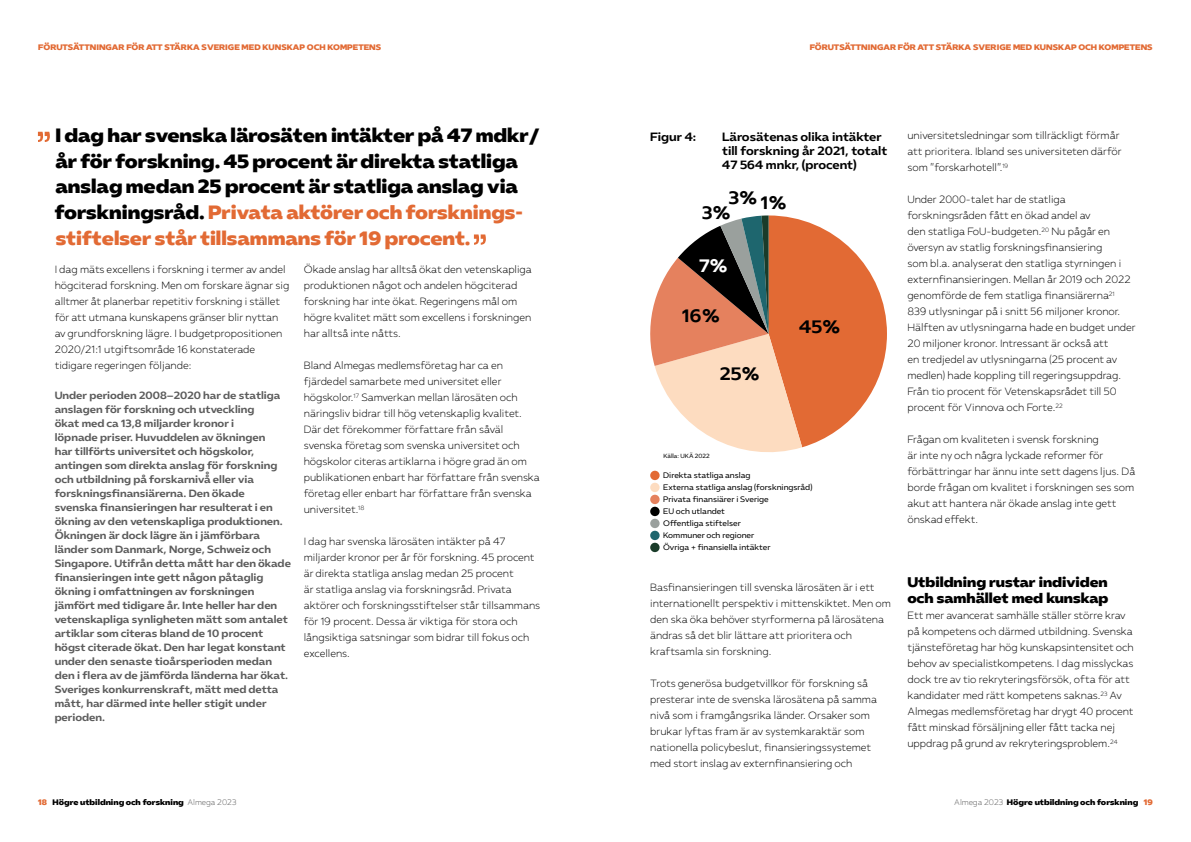
<style>
.page{position:relative;width:1191px;height:842px;background:#fff}
.page>*{position:absolute;margin:0;border:0;box-sizing:border-box;transform-origin:0 0}
.t1{font:19.3px/25.7px "Almega Sans Display";color:#000}
.t2{font:700 18px "Almega Sans";color:#000}
.t3{font:700 18px "Almega Sans";color:#fff}
.t4{font:14px/16px "Almega Sans Display";color:#000}
.t5{font:700 12px/14.4px "Almega Sans";color:#000}
.t6{font:300 10.5px/16px "Almega Sans";color:#000}
.t7{font:700 10.5px/14px "Almega Sans";color:#5c5c5c}
.t8{font:8px/12px "Almega Sans";color:#000}
.t9{font:8px "Almega Sans Display";color:#e26a34}
.t10{font:8px "Almega Sans Display";color:#000}
.t11{font:6px "Almega Sans";color:#000}
.s1{color:#e26a34}
.s2{font-family:"Almega Sans";font-weight:300;color:#5c5c5c}
</style>
<div class="page">
<svg style="left:38px;top:132px;width:12px;height:10px"></svg>
<svg style="left:474px;top:234px;width:12px;height:11px"></svg>
<svg style="left:650px;top:215px;width:237px;height:237px"></svg>
<div style="left:651px;top:471px;width:8px;height:8px;background:#e26a34;border-radius:50%"></div>
<div style="left:650px;top:471px;width:9px;height:9px;border:2px solid #e26a34;border-radius:50%"></div>
<div style="left:651px;top:483px;width:8px;height:8px;background:#fddcc0;border-radius:50%"></div>
<div style="left:650px;top:483px;width:9px;height:9px;border:2px solid #fddcc0;border-radius:50%"></div>
<div style="left:651px;top:495px;width:8px;height:8px;background:#e5815e;border-radius:50%"></div>
<div style="left:650px;top:495px;width:9px;height:9px;border:2px solid #e5815e;border-radius:50%"></div>
<div style="left:651px;top:507px;width:8px;height:8px;background:#000;border-radius:50%"></div>
<div style="left:650px;top:507px;width:9px;height:9px;border:2px solid #000;border-radius:50%"></div>
<div style="left:651px;top:519px;width:8px;height:8px;background:#9aa09d;border-radius:50%"></div>
<div style="left:650px;top:519px;width:9px;height:9px;border:2px solid #9aa09d;border-radius:50%"></div>
<div style="left:651px;top:531px;width:8px;height:8px;background:#1e666e;border-radius:50%"></div>
<div style="left:650px;top:531px;width:9px;height:9px;border:2px solid #1e666e;border-radius:50%"></div>
<div style="left:651px;top:543px;width:8px;height:8px;background:#1a3c2a;border-radius:50%"></div>
<div style="left:650px;top:543px;width:9px;height:9px;border:2px solid #1a3c2a;border-radius:50%"></div>
<p class="t9" style="left:38px;top:42px;width:344px">FÖRUTSÄTTNINGAR FÖR ATT STÄRKA SVERIGE MED KUNSKAP OCH KOMPETENS</p>
<p class="t9" style="left:809px;top:42px;width:344px">FÖRUTSÄTTNINGAR FÖR ATT STÄRKA SVERIGE MED KUNSKAP OCH KOMPETENS</p>
<p class="t1" style="left:55px;top:123px;width:486px">I dag har svenska lärosäten intäkter på 47 mdkr/ år för forskning. 45 procent är direkta statliga anslag medan 25 procent är statliga anslag via forskningsråd. <span class="s1">Privata aktörer och forsknings&shy;stiftelser står tillsammans för 19 procent.</span></p>
<p class="t5" style="left:650px;top:129px;width:47px">Figur 4:</p>
<p class="t5" style="left:722px;top:129px;width:166px">Lärosätenas olika intäkter till forskning år 2021, totalt<br>47 564 mnkr, (procent)</p>
<h2 class="t2" style="left:728px;top:188px;width:60px">3% 1%</h2>
<h2 class="t2" style="left:702px;top:200px;width:31px">3%</h2>
<p class="t6" style="left:55px;top:261px;width:236px">I dag mäts excellens i forskning i termer av andel högciterad forskning. Men om forskare ägnar sig alltmer åt planerbar repetitiv forskning i stället för att utmana kunskapens gränser blir nyttan av grundforskning lägre. I budgetpropositionen 2020/21:1 utgiftsområde 16 konstaterade tidigare regeringen följande:</p>
<p class="t7" style="left:55px;top:388px;width:238px">Under perioden 2008–2020 har de statliga anslagen för forskning och utveckling<br>ökat med ca 13,8 miljarder kronor i<br>löpnade priser. Huvuddelen av ökningen<br>har tillförts universitet och högskolor, antingen som direkta anslag för forskning och utbildning på forskarnivå̊eller via forskningsfinansiärerna. Den ökade<br>svenska finansieringen har resulterat i en ökning av den vetenskapliga produktionen.<br>Ökningen är dock lägre än i jämförbara länder som Danmark, Norge, Schweiz och Singapore. Utifrån detta mått har den ökade finansieringen inte gett någon påtaglig ökning i omfattningen av forskningen jämfört med tidigare år. Inte heller har den vetenskapliga synligheten mätt som antalet artiklar som citeras bland de 10 procent högst citerade ökat. Den har legat konstant under den senaste tioårsperioden medan den i flera av de jämförda länderna har ökat.<br>Sveriges konkurrenskraft, mätt med detta mått, har därmed inte heller stigit under perioden.</p>
<p class="t6" style="left:304px;top:261px;width:229px">Ökade anslag har alltså ökat den vetenskapliga produktionen något och andelen högciterad forskning har inte ökat. Regeringens mål om högre kvalitet mätt som excellens i forskningen har alltså inte nåtts.</p>
<p class="t6" style="left:304px;top:357px;width:238px">Bland Almegas medlemsföretag har ca en fjärdedel samarbete med universitet eller högskolor.<sup>17</sup> Samverkan mellan lärosäten och näringsliv bidrar till hög vetenskaplig kvalitet.<br>Där det förekommer författare från såväl svenska företag som svenska universitet och högskolor citeras artiklarna i högre grad än om publikationen enbart har författare från svenska företag eller enbart har författare från svenska universitet.<sup>18</sup></p>
<p class="t6" style="left:304px;top:533px;width:238px">I dag har svenska lärosäten intäkter på 47 miljarder kronor per år för forskning. 45 procent är direkta statliga anslag medan 25 procent<br>är statliga anslag via forskningsråd. Privata aktörer och forskningsstiftelser står tillsammans för 19 procent. Dessa är viktiga för stora och långsiktiga satsningar som bidrar till fokus och excellens.</p>
<h2 class="t3" style="left:699px;top:253px;width:30px">7%</h2>
<h2 class="t2" style="left:682px;top:303px;width:39px">16%</h2>
<h2 class="t2" style="left:720px;top:362px;width:42px">25%</h2>
<p class="t11" style="left:663px;top:452px;width:48px">Källa: UKÄ 2022</p>
<h2 class="t2" style="left:799px;top:314px;width:43px">45%</h2>
<p class="t8" style="left:663px;top:469px;width:151px">Direkta statliga anslag<br>Externa statliga anslag (forskningsråd)<br>Privata finansiärer i Sverige<br>EU och utlandet<br>Offentliga stiftelser<br>Kommuner och regioner<br>Övriga + finansiella intäkter</p>
<p class="t6" style="left:650px;top:579px;width:242px">Basfinansieringen till svenska lärosäten är i ett internationellt perspektiv i mittenskiktet. Men om den ska öka behöver styrformerna på lärosätena ändras så det blir lättare att prioritera och kraftsamla sin forskning.</p>
<p class="t6" style="left:650px;top:675px;width:228px">Trots generösa budgetvillkor för forskning så presterar inte de svenska lärosätena på samma nivå som i framgångsrika länder. Orsaker som brukar lyftas fram är av systemkaraktär som nationella policybeslut, finansieringssystemet med stort inslag av externfinansiering och</p>
<p class="t6" style="left:907px;top:127px;width:216px">universitetsledningar som tillräckligt förmår att prioritera. Ibland ses universiteten därför som ”forskarhotell”.<sup>19</sup></p>
<p class="t6" style="left:907px;top:191px;width:230px">Under 2000-talet har de statliga forskningsråden fått en ökad andel av<br>den statliga FoU-budgeten.<sup>20</sup> Nu pågår en översyn av statlig forskningsfinansiering<br>som bl.a. analyserat den statliga styrningen i externfinansieringen. Mellan år 2019 och 2022 genomförde de fem statliga finansiärerna<sup>21<br></sup>839 utlysningar på i snitt 56 miljoner kronor.<br>Hälften av utlysningarna hade en budget under 20 miljoner kronor. Intressant är också att<br>en tredjedel av utlysningarna (25 procent av medlen) hade koppling till regeringsuppdrag.<br>Från tio procent för Vetenskapsrådet till 50 procent för Vinnova och Forte.<sup>22</sup></p>
<p class="t6" style="left:907px;top:431px;width:229px">Frågan om kvaliteten i svensk forskning<br>är inte ny och några lyckade reformer för förbättringar har ännu inte sett dagens ljus. Då borde frågan om kvalitet i forskningen ses som akut att hantera när ökade anslag inte gett önskad effekt.</p>
<h3 class="t4" style="left:907px;top:574px;width:202px">Utbildning rustar individen och samhället med kunskap</h3>
<p class="t6" style="left:907px;top:607px;width:228px">Ett mer avancerat samhälle ställer större krav på kompetens och därmed utbildning. Svenska tjänsteföretag har hög kunskapsintensitet och behov av specialistkompetens. I dag misslyckas dock tre av tio rekryteringsförsök, ofta för att kandidater med rätt kompetens saknas.<sup>23</sup> Av Almegas medlemsföretag har drygt 40 procent fått minskad försäljning eller fått tacka nej uppdrag på grund av rekryteringsproblem.<sup>24</sup></p>
<p class="t10" style="left:38px;top:797px;width:200px"><span class="s1">18</span> Högre utbildning och forskning <span class="s2">Almega 2023</span></p>
<p class="t10" style="left:954px;top:797px;width:200px"><span class="s2">Almega 2023</span> Högre utbildning och forskning <span class="s1">19</span></p>
</div>
